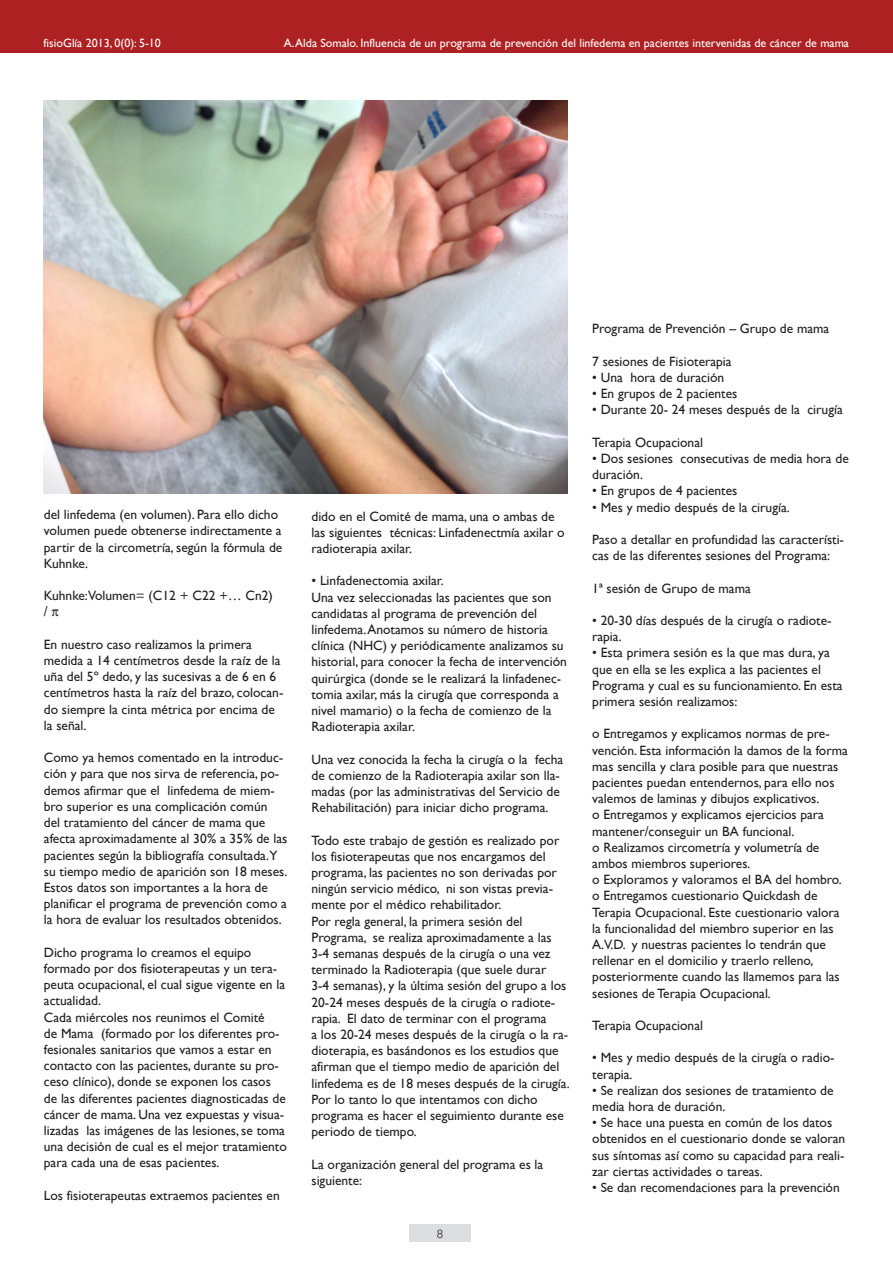
<style>
.page{position:relative;width:893px;height:1263px;background:#fff}
.page>*{position:absolute;margin:0;border:0;box-sizing:border-box;transform-origin:0 0}
.t1{font:13.5px/16.2px "Gill Sans";color:#231f20}
.t2{font:12px "Gill Sans";color:#fff}
.t3{font:12px "Kabel IT Cby BT";color:#231f20}
</style>
<div class="page">
<div style="left:409px;top:1224px;width:62px;height:18px;background:#dddee0"></div>
<div style="left:0;top:0;width:893px;height:53px;background:#ae2122"></div>
<img style="left:44px;top:101px;width:524px;height:393px">
<p class="t2" style="left:44px;top:36px;width:119px">fisioGlía 2013, 0(0): 5-10</p>
<p class="t2" style="left:284px;top:36px;width:567px">A. Alda Somalo. Influencia de un programa de prevención del linfedema en pacientes intervenidas de cáncer de mama</p>
<p class="t1" style="left:44px;top:506px;width:240px">del linfedema (en volumen). Para ello dicho volumen puede obtenerse indirectamente a partir de la circometría, según la fórmula de Kuhnke.</p>
<p class="t1" style="left:44px;top:587px;width:231px">Kuhnke:Volumen= (C12 + C22 +… Cn2) / π</p>
<p class="t1" style="left:44px;top:636px;width:241px">En nuestro caso realizamos la primera medida a 14 centímetros desde la raíz de la uña del 5º dedo, y las sucesivas a de 6 en 6 centímetros hasta la raíz del brazo, colocan&shy;do siempre la cinta métrica por encima de la señal.</p>
<p class="t1" style="left:44px;top:749px;width:245px">Como ya hemos comentado en la introduc&shy;ción y para que nos sirva de referencia, po&shy;demos afirmar que el linfedema de miem&shy;bro superior es una complicación común<br>del tratamiento del cáncer de mama que afecta aproximadamente al 30% a 35% de las pacientes según la bibliografía consultada.Y su tiempo medio de aparición son 18 meses.<br>Estos datos son importantes a la hora de planificar el programa de prevención como a la hora de evaluar los resultados obtenidos.</p>
<p class="t1" style="left:44px;top:944px;width:243px">Dicho programa lo creamos el equipo formado por dos fisioterapeutas y un tera&shy;peuta ocupacional, el cual sigue vigente en la actualidad.</p>
<p class="t1" style="left:44px;top:1009px;width:244px">Cada miércoles nos reunimos el Comité<br>de Mama (formado por los diferentes pro&shy;fesionales sanitarios que vamos a estar en contacto con las pacientes, durante su pro&shy;ceso clínico), donde se exponen los casos de las diferentes pacientes diagnosticadas de cáncer de mama. Una vez expuestas y visua&shy;lizadas las imágenes de las lesiones, se toma una decisión de cual es el mejor tratamiento para cada una de esas pacientes.</p>
<p class="t1" style="left:44px;top:1187px;width:237px">Los fisioterapeutas extraemos pacientes en</p>
<p class="t1" style="left:311px;top:508px;width:255px">dido en el Comité de mama, una o ambas de las siguientes técnicas: Linfadenectmía axilar o radioterapia axilar.</p>
<p class="t1" style="left:311px;top:573px;width:134px">• Linfadenectomia axilar.</p>
<p class="t1" style="left:311px;top:589px;width:257px">Una vez seleccionadas las pacientes que son candidatas al programa de prevención del linfedema. Anotamos su número de historia clínica (NHC) y periódicamente analizamos su historial, para conocer la fecha de intervención quirúrgica (donde se le realizará la linfadenec&shy;tomia axilar, más la cirugía que corresponda a nivel mamario) o la fecha de comienzo de la Radioterapia axilar.</p>
<p class="t1" style="left:311px;top:751px;width:253px">Una vez conocida la fecha la cirugía o la fecha de comienzo de la Radioterapia axilar son lla&shy;madas (por las administrativas del Servicio de Rehabilitación) para iniciar dicho programa.</p>
<p class="t1" style="left:311px;top:832px;width:249px">Todo este trabajo de gestión es realizado por los fisioterapeutas que nos encargamos del programa, las pacientes no son derivadas por ningún servicio médico, ni son vistas previa&shy;mente por el médico rehabilitador.</p>
<p class="t1" style="left:311px;top:913px;width:260px">Por regla general, la primera sesión del Programa, se realiza aproximadamente a las 3-4 semanas después de la cirugía o una vez terminado la Radioterapia (que suele durar<br>3-4 semanas), y la última sesión del grupo a los 20-24 meses después de la cirugía o radiote&shy;rapia. El dato de terminar con el programa<br>a los 20-24 meses después de la cirugía o la ra&shy;dioterapia, es basándonos es los estudios que afirman que el tiempo medio de aparición del linfedema es de 18 meses después de la cirugía.<br>Por lo tanto lo que intentamos con dicho programa es hacer el seguimiento durante ese periodo de tiempo.</p>
<p class="t1" style="left:311px;top:1156px;width:233px">La organización general del programa es la siguiente:</p>
<p class="t3" style="left:437px;top:1226px;width:8px">8</p>
<p class="t1" style="left:592px;top:321px;width:239px">Programa de Prevención – Grupo de mama</p>
<p class="t1" style="left:592px;top:353px;width:141px">7 sesiones de Fisioterapia</p>
<p class="t1" style="left:592px;top:369px;width:134px">• Una hora de duración</p>
<p class="t1" style="left:592px;top:385px;width:147px">• En grupos de 2 pacientes</p>
<p class="t1" style="left:592px;top:402px;width:252px">• Durante 20- 24 meses después de la cirugía</p>
<p class="t1" style="left:592px;top:434px;width:112px">Terapia Ocupacional</p>
<p class="t1" style="left:592px;top:450px;width:258px">• Dos sesiones consecutivas de media hora de duración.</p>
<p class="t1" style="left:592px;top:483px;width:147px">• En grupos de 4 pacientes</p>
<p class="t1" style="left:592px;top:499px;width:199px">• Mes y medio después de la cirugía.</p>
<p class="t1" style="left:592px;top:531px;width:253px">Paso a detallar en profundidad las característi&shy;cas de las diferentes sesiones del Programa:</p>
<p class="t1" style="left:592px;top:580px;width:160px">1ª sesión de Grupo de mama</p>
<p class="t1" style="left:592px;top:612px;width:241px">• 20-30 días después de la cirugía o radiote&shy;rapia.</p>
<p class="t1" style="left:592px;top:645px;width:252px">• Esta primera sesión es la que mas dura, ya que en ella se les explica a las pacientes el Programa y cual es su funcionamiento. En esta primera sesión realizamos:</p>
<p class="t1" style="left:592px;top:726px;width:257px">o Entregamos y explicamos normas de pre&shy;vención. Esta información la damos de la forma mas sencilla y clara posible para que nuestras pacientes puedan entendernos, para ello nos valemos de laminas y dibujos explicativos.</p>
<p class="t1" style="left:592px;top:807px;width:233px">o Entregamos y explicamos ejercicios para mantener/conseguir un BA funcional.</p>
<p class="t1" style="left:592px;top:839px;width:229px">o Realizamos circometría y volumetría de ambos miembros superiores.</p>
<p class="t1" style="left:592px;top:871px;width:251px">o Exploramos y valoramos el BA del hombro.</p>
<p class="t1" style="left:592px;top:888px;width:249px">o Entregamos cuestionario Quickdash de Terapia Ocupacional. Este cuestionario valora la funcionalidad del miembro superior en las A.V.D. y nuestras pacientes lo tendrán que rellenar en el domicilio y traerlo relleno, posteriormente cuando las llamemos para las sesiones de Terapia Ocupacional.</p>
<p class="t1" style="left:592px;top:1017px;width:112px">Terapia Ocupacional</p>
<p class="t1" style="left:592px;top:1050px;width:244px">• Mes y medio después de la cirugía o radio&shy;terapia.</p>
<p class="t1" style="left:592px;top:1082px;width:243px">• Se realizan dos sesiones de tratamiento de media hora de duración.</p>
<p class="t1" style="left:592px;top:1114px;width:255px">• Se hace una puesta en común de los datos obtenidos en el cuestionario donde se valoran sus síntomas así como su capacidad para reali&shy;zar ciertas actividades o tareas.</p>
<p class="t1" style="left:592px;top:1179px;width:249px">• Se dan recomendaciones para la prevención</p>
</div>
